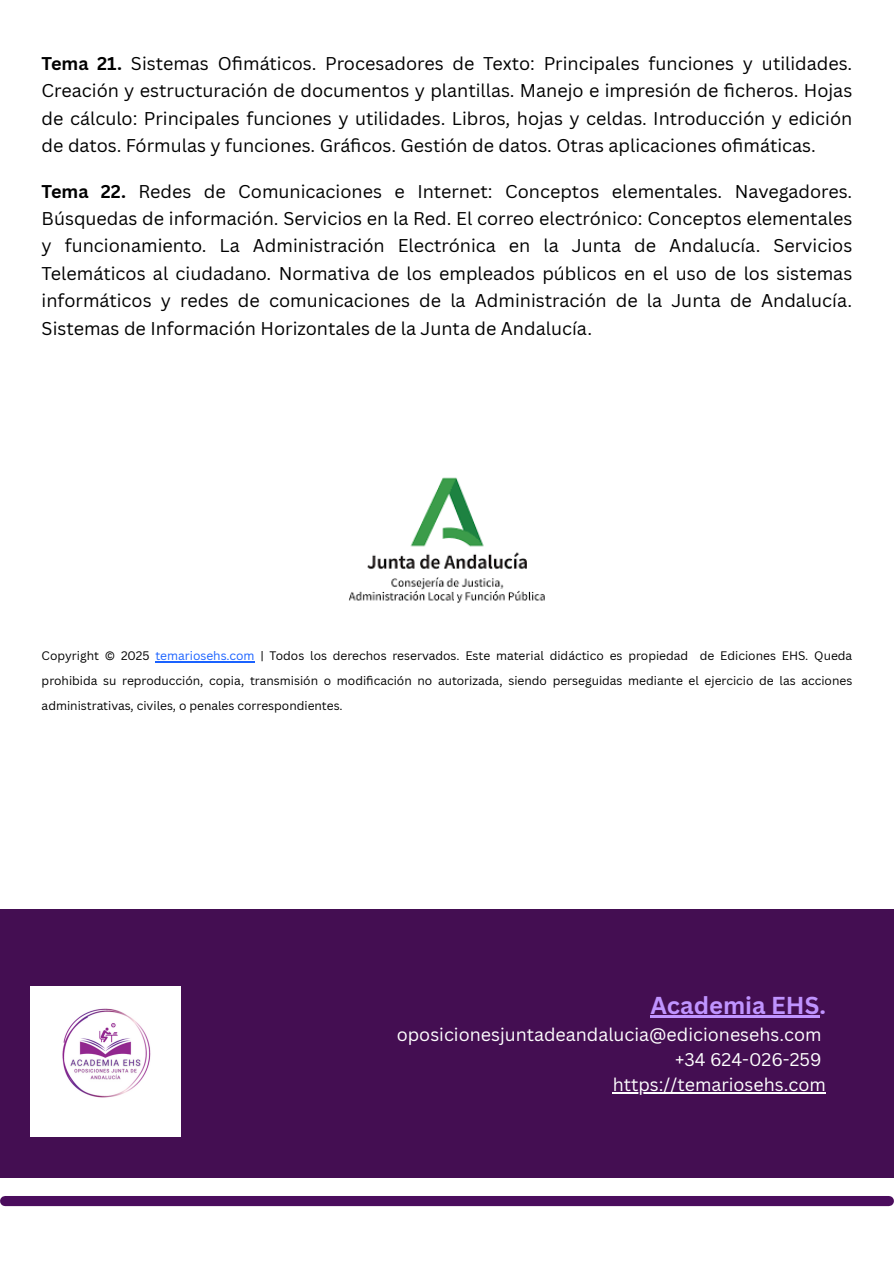
<style>
.page{position:relative;width:894px;height:1263px;background:#fff}
.page>*{position:absolute;margin:0;border:0;box-sizing:border-box;transform-origin:0 0}
.t1{font:700 23.85px "Canva Sans";color:#c094ff}
.t2{font:18px/27.5px "Canva Sans";color:#000;text-align:justify}
.t3{font:17.85px/25px "Canva Sans";color:#fff;text-align:right}
.t4{font:12px/24.8px "Canva Sans";color:#000;text-align:justify}
.s1{font-weight:700}
.s2{color:#1a62ff}
</style>
<div class="page">
<hr style="left:155px;top:661px;width:99px;height:2px;background:#1a62ff">
<img style="left:349px;top:477px;width:196px;height:126px">
<div style="left:0;top:909px;width:893px;height:269px;background:#440e52"></div>
<img style="left:30px;top:986px;width:150px;height:151px">
<hr style="left:650px;top:1015px;width:169px;height:3px;background:#c094ff">
<hr style="left:612px;top:1092px;width:213px;height:2px;background:#fff">
<div style="left:5px;top:1196px;width:883px;height:10px;background:#4b0d5d"></div>
<p class="t2" style="left:42px;top:49px;width:811px"><span class="s1">Tema 21.</span> Sistemas Ofimáticos. Procesadores de Texto: Principales funciones y utilidades.<br>Creación y estructuración de documentos y plantillas. Manejo e impresión de ficheros. Hojas de cálculo: Principales funciones y utilidades. Libros, hojas y celdas. Introducción y edición de datos. Fórmulas y funciones. Gráficos. Gestión de datos. Otras aplicaciones ofimáticas.</p>
<p class="t2" style="left:42px;top:177px;width:811px"><span class="s1">Tema 22.</span> Redes de Comunicaciones e Internet: Conceptos elementales. Navegadores.<br>Búsquedas de información. Servicios en la Red. El correo electrónico: Conceptos elementales y funcionamiento. La Administración Electrónica en la Junta de Andalucía. Servicios Telemáticos al ciudadano. Normativa de los empleados públicos en el uso de los sistemas informáticos y redes de comunicaciones de la Administración de la Junta de Andalucía.<br>Sistemas de Información Horizontales de la Junta de Andalucía.</p>
<p class="t4" style="left:42px;top:643px;width:811px">Copyright © 2025 <span class="s2">temariosehs.com</span> | Todos los derechos reservados. Este material didáctico es propiedad de Ediciones EHS. Queda prohibida su reproducción, copia, transmisión o modificación no autorizada, siendo perseguidas mediante el ejercicio de las acciones administrativas, civiles, o penales correspondientes.</p>
<h1 class="t1" style="left:650px;top:989px;width:177px">Academia EHS.</h1>
<p class="t3" style="left:396px;top:1021px;width:430px">oposicionesjuntadeandalucia@edicionesehs.com +34 624-026-259<br>https://temariosehs.com</p>
</div>
